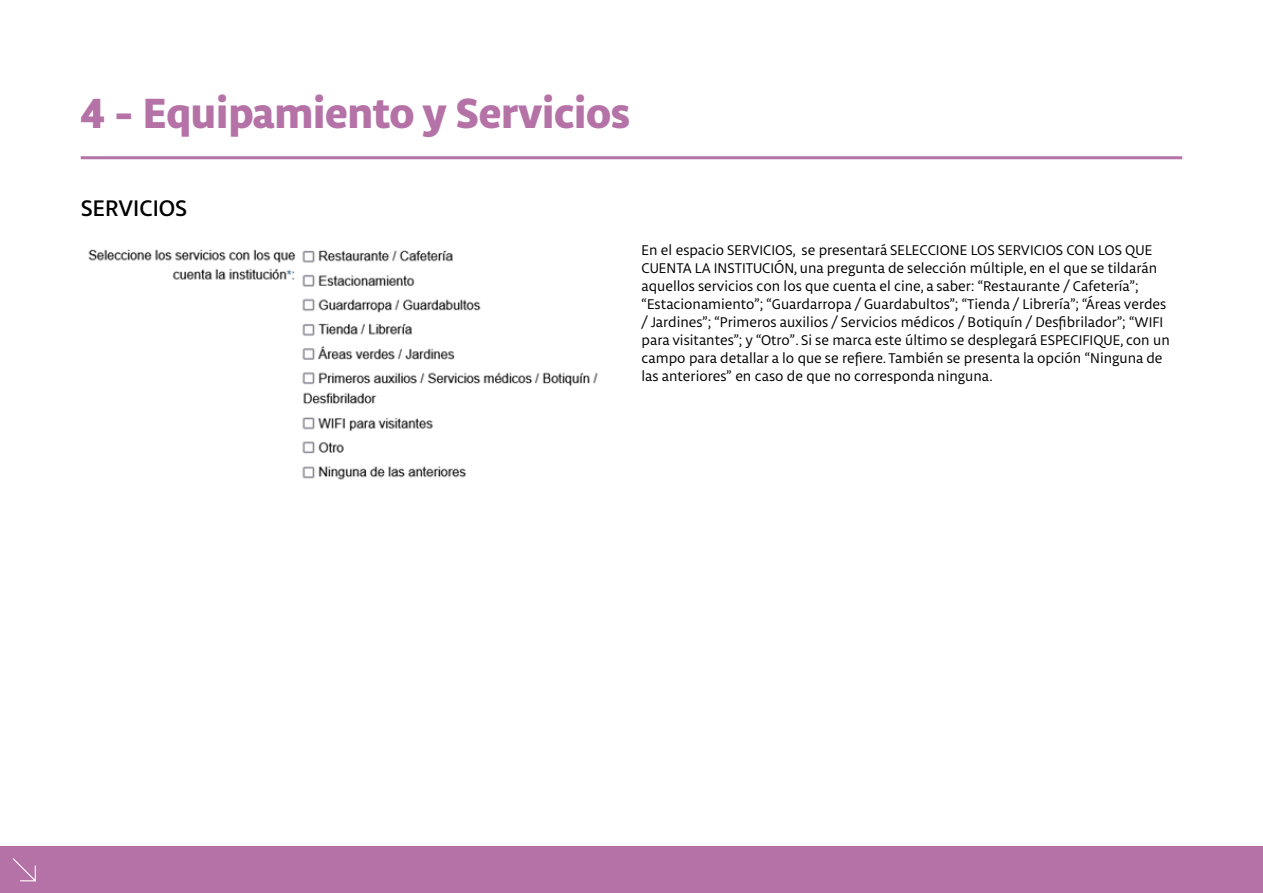
<style>
.page{position:relative;width:1263px;height:893px;background:#fff}
.page>*{position:absolute;margin:0;border:0;box-sizing:border-box;transform-origin:0 0}
.t1{font:800 45px "Libertad";color:#b572a7}
.t2{font:500 24px "Libertad";color:#000}
.t3{font:15px/18px "Libertad";color:#000}
</style>
<div class="page">
<div style="left:0;top:846px;width:1263px;height:47px;background:#b572a7"></div>
<svg style="left:13px;top:858px;width:23px;height:24px"></svg>
<hr style="left:81px;top:156px;width:1101px;height:3px;background:#b572a7">
<img style="left:88px;top:249px;width:510px;height:231px">
<h1 class="t1" style="left:81px;top:81px;width:551px">4 - Equipamiento y Servicios</h1>
<h2 class="t2" style="left:81px;top:193px;width:108px">SERVICIOS</h2>
<p class="t3" style="left:641px;top:240px;width:530px">En el espacio SERVICIOS, se presentará SELECCIONE LOS SERVICIOS CON LOS QUE CUENTA LA INSTITUCIÓN, una pregunta de selección múltiple, en el que se tildarán aquellos servicios con los que cuenta el cine, a saber: “Restaurante / Cafetería”; “Estacionamiento”; “Guardarropa / Guardabultos”; “Tienda / Librería”; “Áreas verdes / Jardines”; “Primeros auxilios / Servicios médicos / Botiquín / Desfibrilador”; “WIFI para visitantes”; y “Otro”. Si se marca este último se desplegará ESPECIFIQUE, con un campo para detallar a lo que se refiere. También se presenta la opción “Ninguna de las anteriores” en caso de que no corresponda ninguna.</p>
</div>
